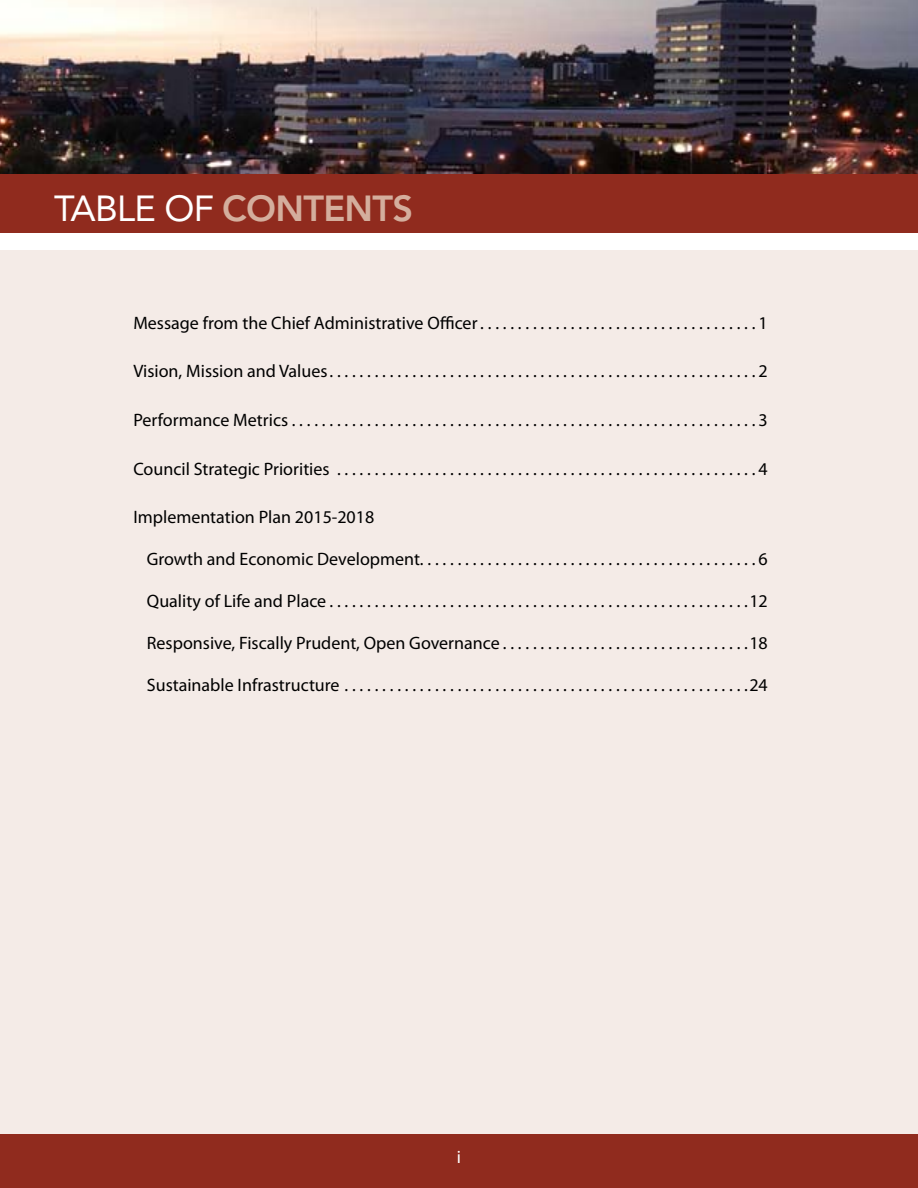
<style>
.page{position:relative;width:918px;height:1188px;background:#fff}
.page>*{position:absolute;margin:0;border:0;box-sizing:border-box;transform-origin:0 0}
.t1{font:800 36px "Avenir LT Std";letter-spacing:-.02em;color:#d4ae9d}
.t2{font:18px "Myriad Pro";color:#000}
.t3{font:18px "Myriad Pro";color:#fff}
.s1{font-weight:400;color:#fff}
</style>
<div class="page">
<img style="left:0;top:0;width:918px;height:174px">
<div style="left:0;top:174px;width:918px;height:58px;background:#902b1e"></div>
<div style="left:0;top:1134px;width:918px;height:54px;background:#902b1e"></div>
<div style="left:0;top:250px;width:918px;height:883px;background:#f4ebe7"></div>
<p class="t1" style="left:54px;top:187px;width:361px"><span class="s1">TABLE OF</span> CONTENTS</p>
<p class="t2" style="left:133px;top:312px;width:636px">Message from the Chief Administrative Officer . . . . . . . . . . . . . . . . . . . . . . . . . . . . . . . . . . . . 1</p>
<p class="t2" style="left:133px;top:360px;width:636px">Vision, Mission and Values . . . . . . . . . . . . . . . . . . . . . . . . . . . . . . . . . . . . . . . . . . . . . . . . . . . . . . . . 2</p>
<p class="t2" style="left:133px;top:409px;width:636px">Performance Metrics . . . . . . . . . . . . . . . . . . . . . . . . . . . . . . . . . . . . . . . . . . . . . . . . . . . . . . . . . . . . . 3</p>
<p class="t2" style="left:133px;top:458px;width:636px">Council Strategic Priorities . . . . . . . . . . . . . . . . . . . . . . . . . . . . . . . . . . . . . . . . . . . . . . . . . . . . . . . 4</p>
<p class="t2" style="left:133px;top:506px;width:242px">Implementation Plan 2015-2018</p>
<p class="t2" style="left:147px;top:548px;width:623px">Growth and Economic Development.............................................6</p>
<p class="t2" style="left:147px;top:590px;width:623px">Quality of Life and Place . . . . . . . . . . . . . . . . . . . . . . . . . . . . . . . . . . . . . . . . . . . . . . . . . . . . . . . 12</p>
<p class="t2" style="left:147px;top:632px;width:623px">Responsive, Fiscally Prudent, Open Governance . . . . . . . . . . . . . . . . . . . . . . . . . . . . . . . . 18</p>
<p class="t2" style="left:147px;top:674px;width:623px">Sustainable Infrastructure . . . . . . . . . . . . . . . . . . . . . . . . . . . . . . . . . . . . . . . . . . . . . . . . . . . . . 24</p>
<p class="t3" style="left:457px;top:1145px;width:6px">i</p>
</div>
